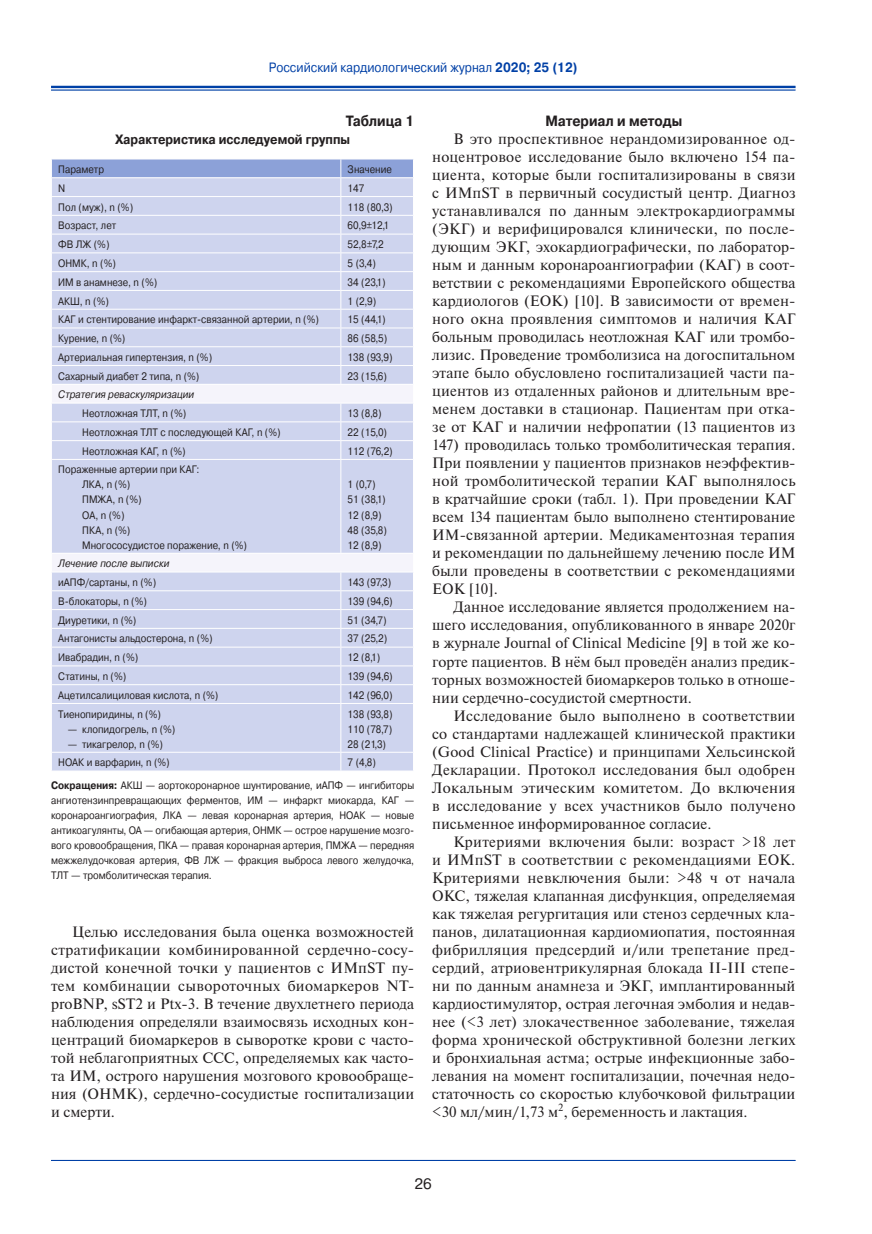
<style>
.page{position:relative;width:872px;height:1234px;background:#fff}
.page>*{position:absolute;margin:0;border:0;box-sizing:border-box;transform-origin:0 0}
.t1{font:15px/18px "Newton";color:#231f20;text-align:justify}
.t2{font:15px "Pragmatica";color:#231f20}
.t3{font:700 14.85px "Pragmatica";letter-spacing:-.005em;color:#231f20;scale:.89 1}
.t4{font:13.5px "Pragmatica";color:#0040a6;scale:.89 1}
.t5{font:700 13.5px "Pragmatica";color:#231f20;scale:.89 1}
.t6{font:10.8px/15px "Pragmatica";color:#231f20;scale:.89 1}
.t7{font:italic 10.8px "Pragmatica";color:#231f20;scale:.89 1}
.s1{font-weight:700}
</style>
<div class="page">
<svg style="left:51px;top:88px;width:744px;height:2px"></svg>
<hr style="left:51px;top:86px;width:744px;height:2px;background:#0040a6">
<hr style="left:51px;top:90px;width:744px;height:1px;background:#0040a6">
<hr style="left:51px;top:1159px;width:744px;height:1px;background:#0040a6">
<div style="left:52px;top:572px;width:361px;height:198px;background:#ced4ee"></div>
<svg style="left:52px;top:460px;width:361px;height:111px;fill:#ced4ee"></svg>
<svg style="left:51px;top:159px;width:363px;height:300px;background:#cfd5ee"></svg>
<hr style="left:340px;top:459px;width:1px;height:93px;background:#fff">
<hr style="left:51px;top:552px;width:290px;height:1px;background:#fff">
<hr style="left:341px;top:552px;width:73px;height:1px;background:#fff">
<hr style="left:51px;top:590px;width:290px;height:1px;background:#fff">
<hr style="left:341px;top:590px;width:73px;height:1px;background:#fff">
<hr style="left:51px;top:609px;width:290px;height:1px;background:#fff">
<hr style="left:341px;top:609px;width:73px;height:1px;background:#fff">
<hr style="left:51px;top:628px;width:290px;height:1px;background:#fff">
<hr style="left:341px;top:628px;width:73px;height:1px;background:#fff">
<hr style="left:51px;top:646px;width:290px;height:1px;background:#fff">
<hr style="left:341px;top:646px;width:73px;height:1px;background:#fff">
<hr style="left:51px;top:665px;width:290px;height:1px;background:#fff">
<hr style="left:341px;top:665px;width:73px;height:1px;background:#fff">
<hr style="left:51px;top:684px;width:290px;height:1px;background:#fff">
<hr style="left:341px;top:684px;width:73px;height:1px;background:#fff">
<svg style="left:340px;top:572px;width:1px;height:131px"></svg>
<hr style="left:51px;top:703px;width:290px;height:1px;background:#fff">
<hr style="left:341px;top:703px;width:73px;height:1px;background:#fff">
<hr style="left:340px;top:703px;width:1px;height:48px;background:#fff">
<hr style="left:51px;top:751px;width:290px;height:1px;background:#fff">
<hr style="left:341px;top:751px;width:73px;height:1px;background:#fff">
<svg style="left:340px;top:752px;width:1px;height:18px"></svg>
<p class="t4" style="left:269px;top:57px;width:348px">Российский кардиологический журнал <span class="s1">2020; 25 (12)</span></p>
<p class="t3" style="left:346px;top:112px;width:78px">Таблица 1</p>
<p class="t5" style="left:115px;top:131px;width:265px">Характеристика исследуемой группы</p>
<p class="t6" style="left:58px;top:161px;width:53px">Параметр</p>
<p class="t6" style="left:348px;top:161px;width:51px">Значение</p>
<p class="t6" style="left:58px;top:180px;width:9px">N</p>
<p class="t6" style="left:348px;top:180px;width:20px">147</p>
<p class="t6" style="left:58px;top:199px;width:86px">Пол (муж), n (%)</p>
<p class="t6" style="left:348px;top:199px;width:52px">118 (80,3)</p>
<p class="t6" style="left:58px;top:218px;width:67px">Возраст, лет</p>
<p class="t6" style="left:348px;top:218px;width:48px">60,9±12,1</p>
<p class="t6" style="left:58px;top:236px;width:59px">ФВ ЛЖ (%)</p>
<p class="t6" style="left:348px;top:236px;width:42px">52,8±7,2</p>
<p class="t6" style="left:58px;top:255px;width:66px">ОНМК, n (%)</p>
<p class="t6" style="left:348px;top:255px;width:33px">5 (3,4)</p>
<p class="t6" style="left:58px;top:274px;width:113px">ИМ в анамнезе, n (%)</p>
<p class="t6" style="left:348px;top:274px;width:44px">34 (23,1)</p>
<p class="t6" style="left:58px;top:293px;width:58px">АКШ, n (%)</p>
<p class="t6" style="left:348px;top:293px;width:34px">1 (2,9)</p>
<p class="t6" style="left:58px;top:311px;width:294px">КАГ и стентирование инфаркт-связанной артерии, n (%)</p>
<p class="t6" style="left:348px;top:311px;width:44px">15 (44,1)</p>
<p class="t6" style="left:58px;top:330px;width:77px">Курение, n (%)</p>
<p class="t6" style="left:348px;top:330px;width:46px">86 (58,5)</p>
<p class="t6" style="left:58px;top:349px;width:174px">Артериальная гипертензия, n (%)</p>
<p class="t6" style="left:348px;top:349px;width:52px">138 (93,9)</p>
<p class="t6" style="left:58px;top:368px;width:160px">Сахарный диабет 2 типа, n (%)</p>
<p class="t6" style="left:348px;top:368px;width:46px">23 (15,6)</p>
<p class="t7" style="left:58px;top:388px;width:154px">Стратегия реваскуляризации</p>
<p class="t6" style="left:82px;top:405px;width:118px">Неотложная ТЛТ, n (%)</p>
<p class="t6" style="left:348px;top:405px;width:40px">13 (8,8)</p>
<p class="t6" style="left:82px;top:424px;width:224px">Неотложная ТЛТ с последующей КАГ, n (%)</p>
<p class="t6" style="left:348px;top:424px;width:46px">22 (15,0)</p>
<p class="t6" style="left:82px;top:443px;width:118px">Неотложная КАГ, n (%)</p>
<p class="t6" style="left:348px;top:443px;width:52px">112 (76,2)</p>
<p class="t6" style="left:82px;top:461px;width:187px;text-indent:-24px">Пораженные артерии при КАГ:<br>ЛКА, n (%)<br>ПМЖА, n (%)<br>ОА, n (%)<br>ПКА, n (%)<br>Многососудистое поражение, n (%)</p>
<p class="t6" style="left:348px;top:476px;width:46px">1 (0,7)<br>51 (38,1)<br>12 (8,9)<br>48 (35,8)<br>12 (8,9)</p>
<p class="t7" style="left:58px;top:556px;width:126px">Лечение после выписки</p>
<p class="t6" style="left:58px;top:574px;width:112px">иАПФ/сартаны, n (%)</p>
<p class="t6" style="left:348px;top:574px;width:51px">143 (97,3)</p>
<p class="t6" style="left:58px;top:593px;width:101px">Β-блокаторы, n (%)</p>
<p class="t6" style="left:348px;top:593px;width:52px">139 (94,6)</p>
<p class="t6" style="left:58px;top:611px;width:89px">Диуретики, n (%)</p>
<p class="t6" style="left:348px;top:611px;width:45px">51 (34,7)</p>
<p class="t6" style="left:58px;top:630px;width:175px">Антагонисты альдостерона, n (%)</p>
<p class="t6" style="left:348px;top:630px;width:46px">37 (25,2)</p>
<p class="t6" style="left:58px;top:649px;width:91px">Ивабрадин, n (%)</p>
<p class="t6" style="left:348px;top:649px;width:38px">12 (8,1)</p>
<p class="t6" style="left:58px;top:668px;width:78px">Статины, n (%)</p>
<p class="t6" style="left:348px;top:668px;width:52px">139 (94,6)</p>
<p class="t6" style="left:58px;top:687px;width:181px">Ацетилсалициловая кислота, n (%)</p>
<p class="t6" style="left:348px;top:687px;width:52px">142 (96,0)</p>
<p class="t6" style="left:58px;top:705px;width:117px">Тиенопиридины, n (%)</p>
<p class="t6" style="left:68px;top:720px;width:122px">— клопидогрель, n (%)</p>
<p class="t6" style="left:68px;top:735px;width:109px">— тикагрелор, n (%)</p>
<p class="t6" style="left:348px;top:705px;width:52px;text-align:justify">138 (93,8)<br>110 (78,7)<br>28 (21,3)</p>
<p class="t6" style="left:51px;top:750px;width:409px;line-height:22.5px;text-indent:297px">7 (4,8)<br><span class="s1">Сокращения:</span> АКШ — аортокоронарное шунтирование, иАПФ — ингибиторы</p>
<p class="t6" style="left:51px;top:792px;width:409px;text-align:justify">ангиотензинпревращающих ферментов, ИМ — инфаркт миокарда, КАГ — коронароангиография, ЛКА — левая коронарная артерия, НОАК — новые антикоагулянты, ОА — огибающая артерия, ОНМК — острое нарушение мозго&shy;вого кровообращения, ПКА — правая коронарная артерия, ПМЖА — передняя межжелудочковая артерия, ФВ ЛЖ — фракция выброса левого желудочка, ТЛТ — тромболитическая терапия.</p>
<p class="t6" style="left:58px;top:754px;width:127px">НОАК и варфарин, n (%)</p>
<p class="t1" style="left:51px;top:922px;width:365px;text-indent:21px">Целью исследования была оценка возможностей стратификации комбинированной сердечно-сосу&shy;дистой конечной точки у пациентов с ИМпST пу&shy;тем комбинации сывороточных биомаркеров NT&shy;proBNP, sST2 и Ptx-3. В течение двухлетнего периода наблюдения определяли взаимосвязь исходных кон&shy;центраций биомаркеров в сыворотке крови с часто&shy;той неблагоприятных ССС, определяемых как часто&shy;та ИМ, острого нарушения мозгового кровообраще&shy;ния (ОНМК), сердечно-сосудистые госпитализации и смерти.</p>
<p class="t3" style="left:545px;top:112px;width:155px">Материал и методы</p>
<p class="t1" style="left:432px;top:130px;width:365px;text-indent:21px">В это проспективное нерандомизированное од&shy;ноцентровое исследование было включено 154 па&shy;циента, которые были госпитализированы в связи с ИМпST в первичный сосудистый центр. Диагноз устанавливался по данным электрокардиограммы (ЭКГ) и верифицировался клинически, по после&shy;дующим ЭКГ, эхокардиографически, по лаборатор&shy;ным и данным коронароангиографии (КАГ) в соот&shy;ветствии с рекомендациями Европейского общества кардиологов (ЕОК) [10]. В зависимости от времен&shy;ного окна проявления симптомов и наличия КАГ больным проводилась неотложная КАГ или тромбо&shy;лизис. Проведение тромболизиса на догоспитальном этапе было обусловлено госпитализацией части па&shy;циентов из отдаленных районов и длительным вре&shy;менем доставки в стационар. Пациентам при отка&shy;зе от КАГ и наличии нефропатии (13 пациентов из 147) проводилась только тромболитическая терапия.<br>При появлении у пациентов признаков неэффектив&shy;ной тромболитической терапии КАГ выполнялось в кратчайшие сроки (табл. 1). При проведении КАГ всем 134 пациентам было выполнено стентирование ИМ-связанной артерии. Медикаментозная терапия и рекомендации по дальнейшему лечению после ИМ были проведены в соответствии с рекомендациями ЕОК [10].</p>
<p class="t1" style="left:432px;top:598px;width:365px;text-align:left;text-indent:21px">Данное исследование является продолжением на&shy;шего исследования, опубликованного в январе 2020г в журнале Journal of Clinical Medicine [9] в той же ко&shy;горте пациентов. В нём был проведён анализ предик&shy;торных возможностей биомаркеров только в отноше&shy;нии сердечно-сосудистой смертности.</p>
<p class="t1" style="left:432px;top:706px;width:365px;text-indent:21px">Исследование было выполнено в соответствии со стандартами надлежащей клинической практики (Good Clinical Practice) и принципами Хельсинской Декларации. Протокол исследования был одобрен Локальным этическим комитетом. До включения в исследование у всех участников было получено письменное информированное согласие.</p>
<p class="t1" style="left:432px;top:832px;width:365px;text-indent:21px">Критериями включения были: возраст &gt;18 лет и ИМпST в соответствии с рекомендациями ЕОК.<br>Критериями невключения были: &gt;48 ч от начала ОКС, тяжелая клапанная дисфункция, определяемая как тяжелая регургитация или стеноз сердечных кла&shy;панов, дилатационная кардиомиопатия, постоянная фибрилляция предсердий и/или трепетание пред&shy;сердий, атриовентрикулярная блокада II-III степе&shy;ни по данным анамнеза и ЭКГ, имплантированный кардиостимулятор, острая легочная эмболия и недав&shy;нее (&lt;3 лет) злокачественное заболевание, тяжелая форма хронической обструктивной болезни легких и бронхиальная астма; острые инфекционные забо&shy;левания на момент госпитализации, почечная недо&shy;статочность со скоростью клубочковой фильтрации &lt;30 мл/мин/1,73 м<sup>2</sup>, беременность и лактация.</p>
<p class="t2" style="left:414px;top:1172px;width:19px">26</p>
</div>
